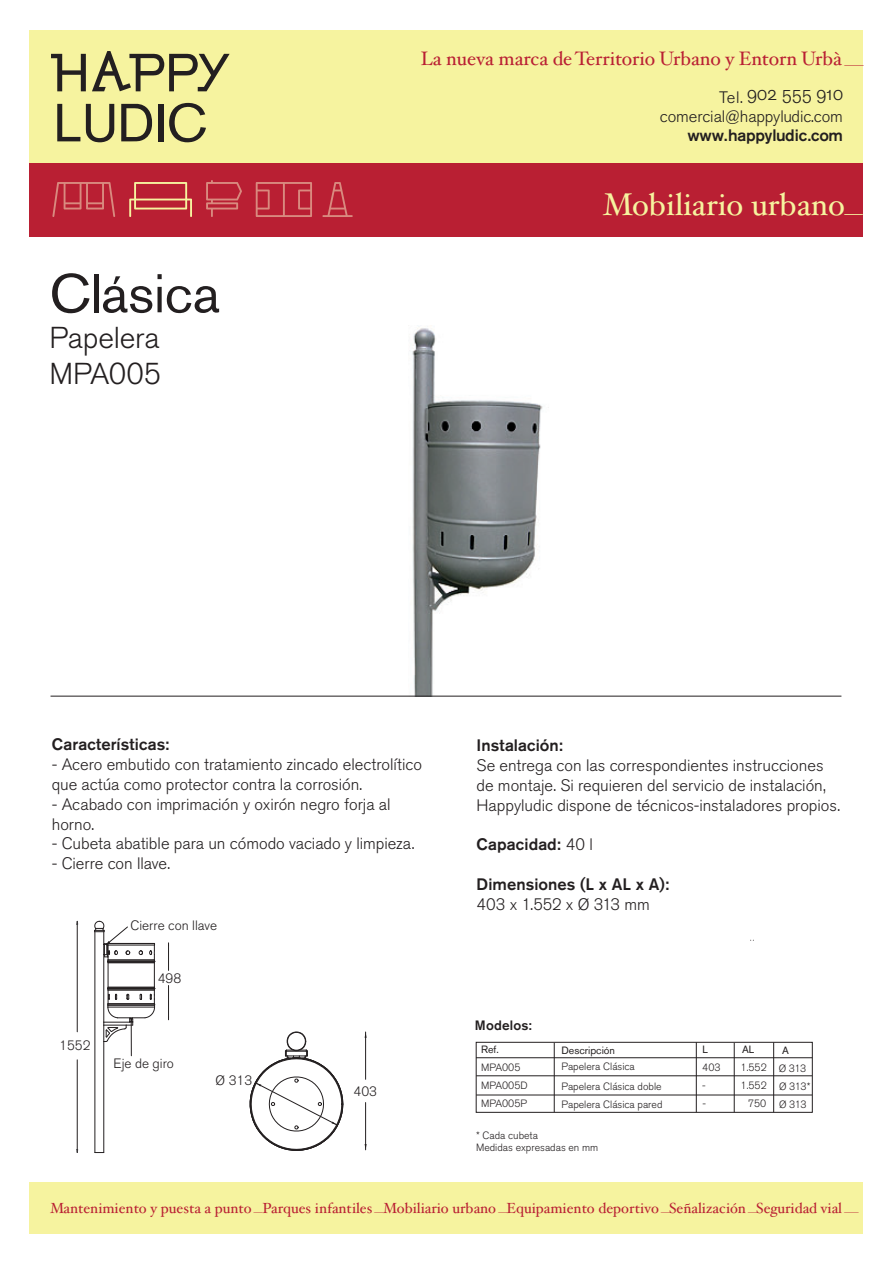
<style>
.page{position:relative;width:893px;height:1263px;background:#fff}
.page>*{position:absolute;margin:0;border:0;box-sizing:border-box;transform-origin:0 0}
.t1{font:54px "Akzidenz Grotesk BQ";letter-spacing:-.005em;color:#231f20}
.t2{font:31.5px "Hoefler Text";color:#f6f39f}
.t3{font:300 30px/36px "Akzidenz Grotesk BQ";letter-spacing:-.005em;color:#231f20}
.t4{font:19.5px "Hoefler Text";letter-spacing:-.005em;color:#b91f33}
.t5{font:19.2px "Akzidenz Grotesk BQ Light Os F";letter-spacing:.005em;color:#231f20}
.t6{font:300 16.5px/19.8px "Akzidenz Grotesk BQ";color:#231f20}
.t7{font:500 16.5px "Akzidenz Grotesk BQ";color:#231f20}
.t8{font:500 16.5px "Akzidenz Grotesk BQ";letter-spacing:-.025em;color:#231f20}
.t9{font:14.7px "Hoefler Text";color:#b91f33}
.t10{font:300 13.5px "Akzidenz Grotesk BQ";color:#231f20}
.t11{font:500 13.5px "Akzidenz Grotesk BQ";letter-spacing:.015em;color:#231f20}
.t12{font:300 10.5px/12.6px "Akzidenz Grotesk BQ";color:#231f20}
.t13{font:10.5px "Akzidenz Grotesk BQ";color:#231f20}
.s1{font-size:9.75px}
.s2{font-size:15.75px}
.s3{font-weight:300}
.s4{font-size:7.35px}
</style>
<div class="page">
<div style="left:30px;top:1182px;width:833px;height:51px;background:#f6f39f"></div>
<div style="left:30px;top:163px;width:833px;height:73px;background:#b91f33"></div>
<div style="left:30px;top:30px;width:833px;height:133px;background:#f6f39f"></div>
<svg style="left:57px;top:104px;width:23px;height:37px"></svg>
<svg style="left:86px;top:104px;width:28px;height:38px"></svg>
<svg style="left:121px;top:104px;width:31px;height:37px"></svg>
<div style="left:158px;top:104px;width:5px;height:37px;background:#231f20"></div>
<svg style="left:169px;top:103px;width:37px;height:39px"></svg>
<svg style="left:51px;top:54px;width:35px;height:37px"></svg>
<svg style="left:92px;top:51px;width:138px;height:40px"></svg>
<svg style="left:52px;top:182px;width:63px;height:35px"></svg>
<svg style="left:129px;top:182px;width:63px;height:35px"></svg>
<svg style="left:256px;top:182px;width:56px;height:35px"></svg>
<svg style="left:206px;top:180px;width:36px;height:37px"></svg>
<svg style="left:322px;top:182px;width:31px;height:35px"></svg>
<div style="left:476px;top:1042px;width:336px;height:70px;border:1px solid #231f20"></div>
<hr style="left:554px;top:1043px;width:1px;height:69px;background:#231f20">
<hr style="left:696px;top:1042px;width:1px;height:70px;background:#231f20">
<hr style="left:734px;top:1043px;width:1px;height:69px;background:#231f20">
<hr style="left:773px;top:1042px;width:1px;height:70px;background:#231f20">
<hr style="left:476px;top:1057px;width:336px;height:1px;background:#231f20">
<hr style="left:476px;top:1075px;width:336px;height:1px;background:#231f20">
<img style="left:374px;top:328px;width:196px;height:368px">
<hr style="left:51px;top:696px;width:790px;height:1px;background:#231f20">
<hr style="left:476px;top:1095px;width:336px;height:1px;background:#231f20">
<hr style="left:104px;top:1041px;width:1px;height:111px;background:#231f20">
<hr style="left:95px;top:932px;width:1px;height:220px;background:#231f20">
<hr style="left:77px;top:921px;width:1px;height:111px;background:#231f20">
<hr style="left:77px;top:1060px;width:1px;height:92px;background:#231f20">
<svg style="left:94px;top:921px;width:61px;height:121px"></svg>
<hr style="left:131px;top:1020px;width:1px;height:36px;background:#231f20">
<svg style="left:250px;top:1031px;width:93px;height:120px"></svg>
<hr style="left:365px;top:1032px;width:1px;height:47px;background:#231f20">
<hr style="left:365px;top:1102px;width:1px;height:48px;background:#231f20">
<svg style="left:168px;top:943px;width:1px;height:27px"></svg>
<hr style="left:168px;top:985px;width:1px;height:35px;background:#231f20">
<p class="t4" style="left:421px;top:47px;width:444px">La nueva marca deTerritorio Urbano y Entorn Urbà <span class="s1">_</span></p>
<p class="t5" style="left:719px;top:83px;width:125px"><sub>Tel.</sub> 902 555 910</p>
<p class="t6" style="left:660px;top:106px;width:185px">comercial@happyludic.com</p>
<p class="t8" style="left:687px;top:125px;width:157px">www.happyludic.com</p>
<h1 class="t1" style="left:49px;top:261px;width:172px">Clásica</h1>
<h3 class="t3" style="left:49px;top:320px;width:113px">Papelera<br>MPA005</h3>
<h2 class="t2" style="left:603px;top:186px;width:262px">Mobiliario urbano<span class="s2">_</span></h2>
<p class="t7" style="left:52px;top:734px;width:119px">Características:</p>
<p class="t6" style="left:52px;top:755px;width:372px">- Acero embutido con tratamiento zincado electrolítico que actúa como protector contra la corrosión.</p>
<p class="t6" style="left:52px;top:794px;width:340px">- Acabado con imprimación y oxirón negro forja al horno.</p>
<p class="t6" style="left:52px;top:834px;width:364px">- Cubeta abatible para un cómodo vaciado y limpieza.</p>
<p class="t6" style="left:52px;top:854px;width:120px">- Cierre con llave.</p>
<p class="t10" style="left:130px;top:918px;width:88px">Cierre con llave</p>
<p class="t10" style="left:59px;top:1038px;width:33px">1552</p>
<p class="t10" style="left:158px;top:971px;width:25px">498</p>
<p class="t10" style="left:114px;top:1056px;width:62px">Eje de giro</p>
<p class="t10" style="left:216px;top:1073px;width:38px">Ø 313</p>
<p class="t10" style="left:354px;top:1084px;width:25px">403</p>
<p class="t7" style="left:477px;top:735px;width:88px">Instalación:</p>
<p class="t6" style="left:477px;top:756px;width:365px">Se entrega con las correspondientes instrucciones de montaje. Si requieren del servicio de instalación,<br>Happyludic dispone de técnicos-instaladores propios.</p>
<p class="t7" style="left:477px;top:834px;width:118px">Capacidad: <span class="s3">40 l</span></p>
<p class="t7" style="left:477px;top:874px;width:194px">Dimensiones (L x AL x A):</p>
<p class="t6" style="left:477px;top:894px;width:175px">403 x 1.552 x Ø 313 mm</p>
<p class="t11" style="left:475px;top:1017px;width:58px">Modelos:</p>
<p class="t13" style="left:481px;top:1043px;width:19px">Ref.</p>
<p class="t13" style="left:561px;top:1044px;width:55px">Descripción</p>
<p class="t13" style="left:702px;top:1043px;width:7px">L</p>
<p class="t13" style="left:742px;top:1043px;width:14px">AL</p>
<p class="t13" style="left:782px;top:1044px;width:8px">A</p>
<p class="t12" style="left:481px;top:1061px;width:41px">MPA005</p>
<p class="t12" style="left:561px;top:1060px;width:75px">Papelera Clásica</p>
<p class="t12" style="left:702px;top:1061px;width:20px">403</p>
<p class="t12" style="left:740px;top:1061px;width:67px">1.552 Ø 313</p>
<p class="t12" style="left:481px;top:1079px;width:48px">MPA005D</p>
<p class="t12" style="left:561px;top:1080px;width:102px">Papelera Clásica doble</p>
<p class="t12" style="left:702px;top:1079px;width:5px">-</p>
<p class="t12" style="left:740px;top:1080px;width:71px">1.552 Ø 313*</p>
<p class="t12" style="left:481px;top:1097px;width:48px">MPA005P</p>
<p class="t12" style="left:561px;top:1098px;width:103px">Papelera Clásica pared</p>
<p class="t12" style="left:702px;top:1097px;width:5px">-</p>
<p class="t12" style="left:748px;top:1098px;width:60px">750 Ø 313</p>
<p class="t12" style="left:476px;top:1129px;width:124px">* Cada cubeta<br>Medidas expresadas en mm</p>
<p class="t9" style="left:50px;top:1199px;width:810px">Mantenimiento y puesta a punto <span class="s4">_</span>Parques infantiles <span class="s4">_</span>Mobiliario urbano <span class="s4">_</span>Equipamiento deportivo <span class="s4">_</span>Señalización <span class="s4">_</span>Seguridad vial <span class="s4">_</span></p>
</div>
